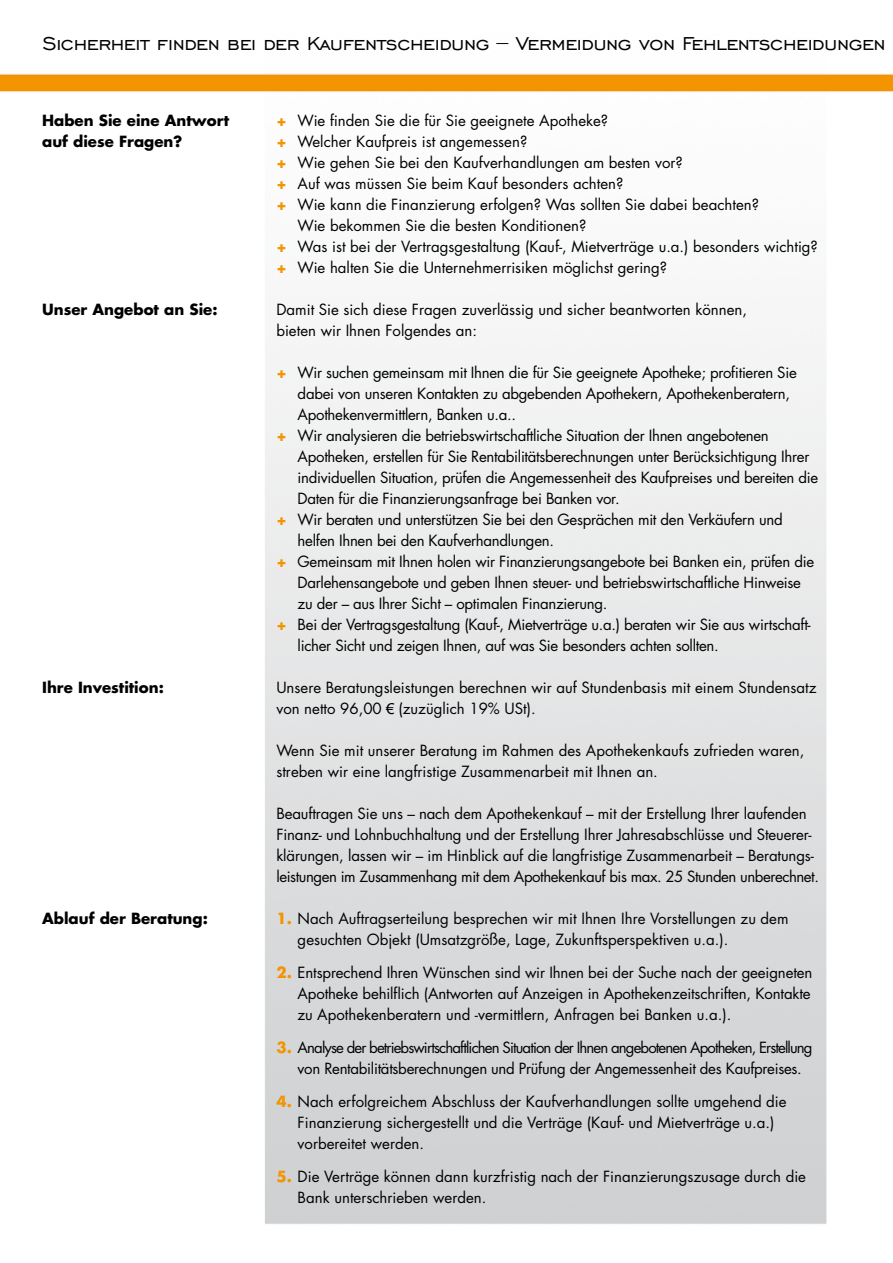
<style>
.page{position:relative;width:893px;height:1263px;background:#fff}
.page>*{position:absolute;margin:0;border:0;box-sizing:border-box;transform-origin:0 0}
.t1{font:24px "Engravers Gothic BT";letter-spacing:-.02em;color:#000}
.t2{font:15px/21px "Futura";letter-spacing:-.01em;color:#000}
.t3{font:15px/21px "Futura";letter-spacing:-.06em;color:#000}
.t4{font:700 15px/21px "Futura";color:#000}
.s1{font-weight:700;color:#f39400}
.s2{font-family:"Arial"}
</style>
<div class="page">
<img style="left:0;top:73px;width:893px;height:1151px">
<h1 class="t1" style="left:43px;top:30px;width:845px">Sicherheit finden bei der Kaufentscheidung – Vermeidung von Fehlentscheidungen</h1>
<p class="t4" style="left:42px;top:109px;width:189px">Haben Sie eine Antwort auf diese Fragen?</p>
<p class="t4" style="left:42px;top:298px;width:177px">Unser Angebot an Sie:</p>
<p class="t4" style="left:42px;top:676px;width:123px">Ihre Investition:</p>
<p class="t4" style="left:42px;top:907px;width:167px">Ablauf der Beratung:</p>
<p class="t2" style="left:276px;top:110px;width:333px"><span class="s1">+</span> Wie finden Sie die für Sie geeignete Apotheke?</p>
<p class="t2" style="left:276px;top:131px;width:252px"><span class="s1">+</span> Welcher Kaufpreis ist angemessen?</p>
<p class="t2" style="left:276px;top:152px;width:408px"><span class="s1">+</span> Wie gehen Sie bei den Kaufverhandlungen am besten vor?</p>
<p class="t2" style="left:276px;top:173px;width:348px"><span class="s1">+</span> Auf was müssen Sie beim Kauf besonders achten?</p>
<p class="t2" style="left:276px;top:194px;width:484px"><span class="s1">+</span> Wie kann die Finanzierung erfolgen? Was sollten Sie dabei beachten?</p>
<p class="t2" style="left:298px;top:215px;width:290px">Wie bekommen Sie die besten Konditionen?</p>
<p class="t2" style="left:276px;top:236px;width:543px"><span class="s1">+</span> Was ist bei der Vertragsgestaltung (Kauf-, Mietverträge u.a.) besonders wichtig?</p>
<p class="t2" style="left:276px;top:257px;width:392px"><span class="s1">+</span> Wie halten Sie die Unternehmerrisiken möglichst gering?</p>
<p class="t2" style="left:276px;top:299px;width:472px">Damit Sie sich diese Fragen zuverlässig und sicher beantworten können, bieten wir Ihnen Folgendes an:</p>
<p class="t2" style="left:276px;top:362px;width:522px"><span class="s1">+</span> Wir suchen gemeinsam mit Ihnen die für Sie geeignete Apotheke; profitieren Sie</p>
<p class="t2" style="left:298px;top:383px;width:494px">dabei von unseren Kontakten zu abgebenden Apothekern, Apothekenberatern,</p>
<p class="t2" style="left:298px;top:404px;width:220px">Apothekenvermittlern, Banken u.a..</p>
<p class="t2" style="left:276px;top:425px;width:494px"><span class="s1">+</span> Wir analysieren die betriebswirtschaftliche Situation der Ihnen angebotenen</p>
<p class="t2" style="left:298px;top:446px;width:513px">Apotheken, erstellen für Sie Rentabilitätsberechnungen unter Berücksichtigung Ihrer</p>
<p class="t2" style="left:298px;top:467px;width:522px">individuellen Situation, prüfen die Angemessenheit des Kaufpreises und bereiten die</p>
<p class="t2" style="left:298px;top:488px;width:323px">Daten für die Finanzierungsanfrage bei Banken vor.</p>
<p class="t2" style="left:276px;top:509px;width:508px"><span class="s1">+</span> Wir beraten und unterstützen Sie bei den Gesprächen mit den Verkäufern und</p>
<p class="t2" style="left:298px;top:530px;width:258px">helfen Ihnen bei den Kaufverhandlungen.</p>
<p class="t2" style="left:276px;top:551px;width:539px"><span class="s1">+</span> Gemeinsam mit Ihnen holen wir Finanzierungsangebote bei Banken ein, prüfen die</p>
<p class="t2" style="left:298px;top:572px;width:505px">Darlehensangebote und geben Ihnen steuer- und betriebswirtschaftliche Hinweise</p>
<p class="t2" style="left:298px;top:593px;width:311px">zu der – aus Ihrer Sicht – optimalen Finanzierung.</p>
<p class="t2" style="left:276px;top:614px;width:536px"><span class="s1">+</span> Bei der Vertragsgestaltung (Kauf-, Mietverträge u.a.) beraten wir Sie aus wirtschaft-</p>
<p class="t2" style="left:298px;top:635px;width:423px">licher Sicht und zeigen Ihnen, auf was Sie besonders achten sollten.</p>
<p class="t2" style="left:276px;top:677px;width:542px">Unsere Beratungsleistungen berechnen wir auf Stundenbasis mit einem Stundensatz von netto 96,00 <span class="s2">€</span> (zuzüglich 19% USt).</p>
<p class="t2" style="left:276px;top:740px;width:529px">Wenn Sie mit unserer Beratung im Rahmen des Apothekenkaufs zufrieden waren, streben wir eine langfristige Zusammenarbeit mit Ihnen an.</p>
<p class="t2" style="left:276px;top:803px;width:544px">Beauftragen Sie uns – nach dem Apothekenkauf – mit der Erstellung Ihrer laufenden Finanz- und Lohnbuchhaltung und der Erstellung Ihrer Jahresabschlüsse und Steuerer&shy;klärungen, lassen wir – im Hinblick auf die langfristige Zusammenarbeit – Beratungs&shy;leistungen im Zusammenhang mit dem Apothekenkauf bis max. 25 Stunden unberechnet.</p>
<p class="t2" style="left:298px;top:908px;width:492px;text-indent:-21px"><span class="s1">1.</span> Nach Auftragserteilung besprechen wir mit Ihnen Ihre Vorstellungen zu dem gesuchten Objekt (Umsatzgröße, Lage, Zukunftsperspektiven u.a.).</p>
<p class="t2" style="left:298px;top:962px;width:516px;text-align:justify;text-indent:-21px"><span class="s1">2.</span> Entsprechend Ihren Wünschen sind wir Ihnen bei der Suche nach der geeigneten Apotheke behilflich (Antworten auf Anzeigen in Apothekenzeitschriften, Kontakte zu Apothekenberatern und -vermittlern, Anfragen bei Banken u.a.).</p>
<p class="t3" style="left:298px;top:1037px;width:516px;text-indent:-21px"><span class="s1">3.</span> Analyse der betriebswirtschaftlichen Situation der Ihnen angebotenen Apotheken, Erstellung von Rentabilitätsberechnungen und Prüfung der Angemessenheit des Kaufpreises.</p>
<p class="t2" style="left:298px;top:1091px;width:490px;text-indent:-21px"><span class="s1">4.</span> Nach erfolgreichem Abschluss der Kaufverhandlungen sollte umgehend die<br>Finanzierung sichergestellt und die Verträge (Kauf- und Mietverträge u.a.) vorbereitet werden.</p>
<p class="t2" style="left:298px;top:1166px;width:510px;text-indent:-21px"><span class="s1">5.</span> Die Verträge können dann kurzfristig nach der Finanzierungszusage durch die<br>Bank unterschrieben werden.</p>
</div>
